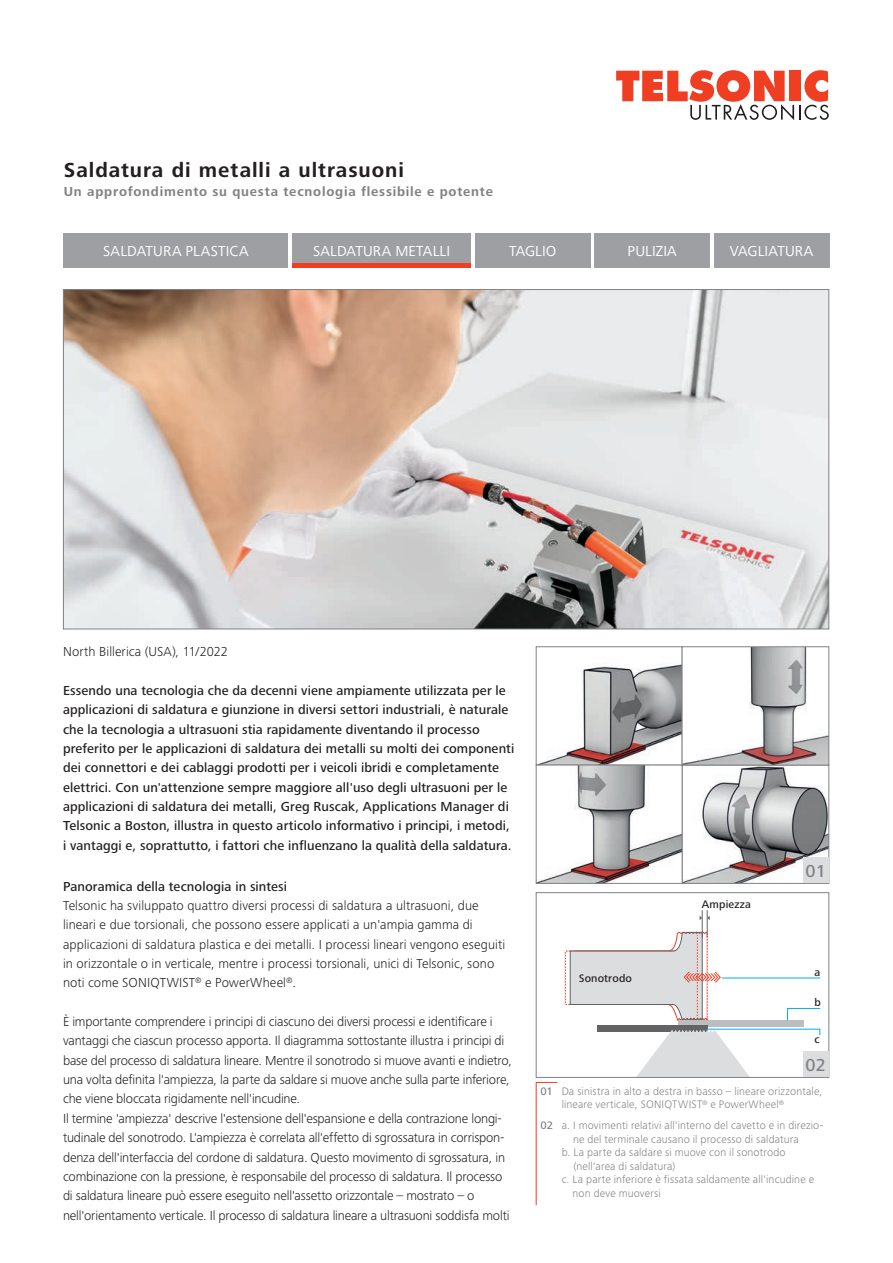
<style>
.page{position:relative;width:893px;height:1263px;background:#fff}
.page>*{position:absolute;margin:0;border:0;box-sizing:border-box;transform-origin:0 0}
.Haupttitel{font:700 21px "Frutiger Next LTW1 G";letter-spacing:.045em;color:#231f20}
.t1{font:500 18px "Frutiger Next LTW1 G";color:#808285}
.Portfoliotitel{font:15px "Frutiger Next LTW1 G";letter-spacing:.005em;color:#fff}
.Lauftext_9_13pt{font:300 13.5px/19.4px "Frutiger Next LTW1 G";letter-spacing:-.01em;color:#231f20}
.Lauftext_9_13pt__med{font:500 13.5px/19.4px "Frutiger Next LTW1 G";letter-spacing:.01em;color:#231f20}
.Subtitel_grau{font:700 13.5px "Frutiger Next LTW1 G";letter-spacing:.06em;color:#808285}
.Lauftext_9_13pt-2{font:300 13.5px "Frutiger Next LTW1 G";letter-spacing:.01em;color:#231f20}
.Legende_7_5_9pt{font:300 11.25px/13.5px "Frutiger Next LTW1 G";letter-spacing:.01em;color:#808285}
.Lauftext_9_13pt__med-2{font:500 11.25px "Frutiger Next LTW1 G";letter-spacing:.015em;color:#231f20}
.Legende_7_5_9pt__med{font:500 11.25px "Frutiger Next LTW1 G";color:#808285}
.Legende_7_5_9pt__med-2{font:500 11.25px "Frutiger Next LTW1 G";color:#231f20}
</style>
<div class="page">
<svg style="left:616px;top:70px;width:213px;height:50px"></svg>
<svg style="left:63px;top:289px;width:767px;height:341px;background:#d2c6bf"></svg>
<svg style="left:535px;top:892px;width:295px;height:186px"></svg>
<svg style="left:535px;top:646px;width:295px;height:238px"></svg>
<div style="left:803px;top:857px;width:25px;height:26px;background:#dcdddf"></div>
<div style="left:803px;top:1051px;width:25px;height:26px;background:#dcdddf"></div>
<svg style="left:628px;top:1028px;width:193px;height:49px"></svg>
<svg style="left:787px;top:1008px;width:34px;height:13px"></svg>
<hr style="left:722px;top:978px;width:98px;height:1px;background:#00aeef">
<div style="left:64px;top:234px;width:224px;height:34px;background:#9d9fa2"></div>
<div style="left:292px;top:234px;width:179px;height:34px;background:#9d9fa2"></div>
<div style="left:475px;top:234px;width:115px;height:34px;background:#9d9fa2"></div>
<div style="left:595px;top:234px;width:115px;height:34px;background:#9d9fa2"></div>
<div style="left:714px;top:234px;width:115px;height:34px;background:#9d9fa2"></div>
<hr style="left:292px;top:264px;width:179px;height:4px;background:#ef3e22">
<svg style="left:536px;top:1082px;width:21px;height:1px"></svg>
<hr style="left:536px;top:1083px;width:1px;height:34px;background:#ef3e22">
<hr style="left:536px;top:1117px;width:1px;height:88px;background:#ef3e22">
<p class="Haupttitel" style="left:64px;top:158px;width:342px">Saldatura di metalli a ultrasuoni</p>
<p class="Subtitel_grau" style="left:64px;top:184px;width:431px">Un approfondimento su questa tecnologia flessibile e potente</p>
<p class="Portfoliotitel" style="left:103px;top:243px;width:147px">SALDATURA PLASTICA</p>
<p class="Portfoliotitel" style="left:313px;top:243px;width:139px">SALDATURA METALLI</p>
<p class="Portfoliotitel" style="left:509px;top:243px;width:49px">TAGLIO</p>
<p class="Portfoliotitel" style="left:628px;top:243px;width:51px">PULIZIA</p>
<p class="Portfoliotitel" style="left:730px;top:243px;width:85px">VAGLIATURA</p>
<p class="Lauftext_9_13pt-2" style="left:63px;top:644px;width:167px">North Billerica (USA), 11/2022</p>
<p class="Lauftext_9_13pt__med" style="left:63px;top:681px;width:453px">Essendo una tecnologia che da decenni viene ampiamente utilizzata per le applicazioni di saldatura e giunzione in diversi settori industriali, è naturale che la tecnologia a ultrasuoni stia rapidamente diventando il processo preferito per le applicazioni di saldatura dei metalli su molti dei componenti dei connettori e dei cablaggi prodotti per i veicoli ibridi e completamente elettrici. Con un'attenzione sempre maggiore all'uso degli ultrasuoni per le applicazioni di saldatura dei metalli, Greg Ruscak, Applications Manager di Telsonic a Boston, illustra in questo articolo informativo i principi, i metodi, i vantaggi e, soprattutto, i fattori che influenzano la qualità della saldatura.</p>
<p class="Lauftext_9_13pt__med" style="left:63px;top:877px;width:226px">Panoramica della tecnologia in sintesi</p>
<p class="Lauftext_9_13pt" style="left:63px;top:896px;width:444px">Telsonic ha sviluppato quattro diversi processi di saldatura a ultrasuoni, due lineari e due torsionali, che possono essere applicati a un'ampia gamma di applicazioni di saldatura plastica e dei metalli. I processi lineari vengono eseguiti in orizzontale o in verticale, mentre i processi torsionali, unici di Telsonic, sono noti come SONIQTWIST<sup>®</sup> e PowerWheel<sup>®</sup>.</p>
<p class="Lauftext_9_13pt" style="left:63px;top:1012px;width:450px">È importante comprendere i principi di ciascuno dei diversi processi e identificare i vantaggi che ciascun processo apporta. Il diagramma sottostante illustra i principi di base del processo di saldatura lineare. Mentre il sonotrodo si muove avanti e indietro, una volta definita l'ampiezza, la parte da saldare si muove anche sulla parte inferiore, che viene bloccata rigidamente nell'incudine.</p>
<p class="Lauftext_9_13pt" style="left:63px;top:1109px;width:448px">Il termine 'ampiezza' descrive l'estensione dell'espansione e della contrazione longi&shy;tudinale del sonotrodo. L'ampiezza è correlata all'effetto di sgrossatura in corrispon&shy;denza dell'interfaccia del cordone di saldatura. Questo movimento di sgrossatura, in combinazione con la pressione, è responsabile del processo di saldatura. Il processo di saldatura lineare può essere eseguito nell'assetto orizzontale – mostrato – o nell'orientamento verticale. Il processo di saldatura lineare a ultrasuoni soddisfa molti</p>
<p class="Lauftext_9_13pt__med-2" style="left:579px;top:972px;width:55px">Sonotrodo</p>
<p class="Lauftext_9_13pt__med-2" style="left:702px;top:897px;width:51px">Ampiezza</p>
<p class="t1" style="left:806px;top:860px;width:22px">01</p>
<p class="Legende_7_5_9pt__med-2" style="left:815px;top:965px;width:7px">a</p>
<p class="Legende_7_5_9pt__med-2" style="left:815px;top:996px;width:8px">b</p>
<p class="Legende_7_5_9pt__med-2" style="left:815px;top:1033px;width:7px">c</p>
<p class="t1" style="left:806px;top:1054px;width:22px">02</p>
<p class="Legende_7_5_9pt__med" style="left:540px;top:1084px;width:14px">01</p>
<p class="Legende_7_5_9pt" style="left:562px;top:1084px;width:262px">Da sinistra in alto a destra in basso – lineare orizzontale, lineare verticale, SONIQTWIST<sup>®</sup> e PowerWheel<sup>®</sup></p>
<p class="Legende_7_5_9pt__med" style="left:540px;top:1119px;width:14px">02</p>
<p class="Legende_7_5_9pt" style="left:573px;top:1119px;width:252px;text-indent:-11px">a. I movimenti relativi all'interno del cavetto e in direzio&shy;ne del terminale causano il processo di saldatura</p>
<p class="Legende_7_5_9pt" style="left:574px;top:1146px;width:213px;text-indent:-12px">b. La parte da saldare si muove con il sonotrodo (nell'area di saldatura)</p>
<p class="Legende_7_5_9pt" style="left:573px;top:1173px;width:243px;text-indent:-11px">c. La parte inferiore è fissata saldamente all'incudine e non deve muoversi</p>
</div>
